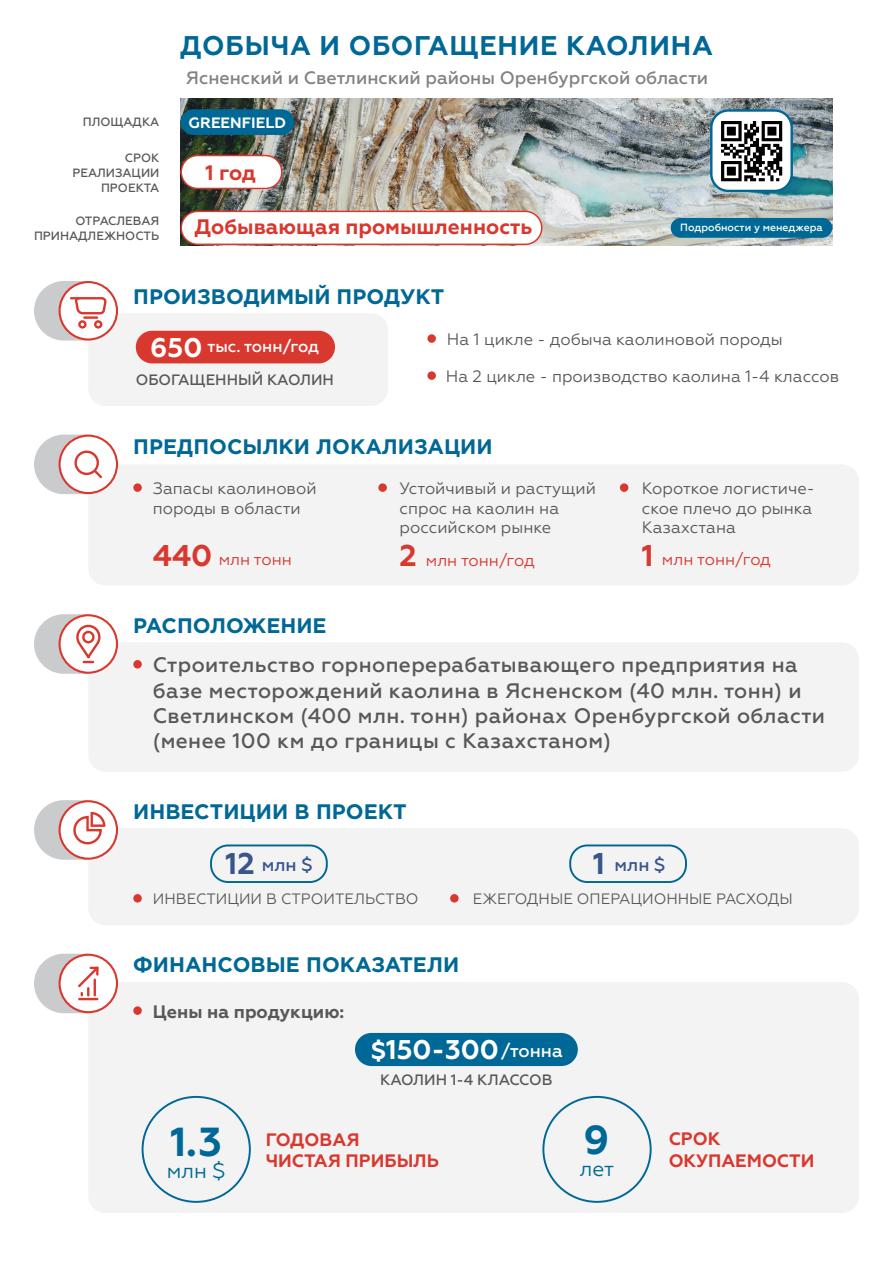
<style>
.page{position:relative;width:893px;height:1263px;background:#fff}
.page>*{position:absolute;margin:0;border:0;box-sizing:border-box;transform-origin:0 0}
.t1{font:700 40.5px "Geometria";color:#006896}
.t2{font:700 30px "Geometria";color:#d9382f}
.t3{font:700 30px "Geometria";color:#38558c}
.t4{font:700 27px "Geometria";letter-spacing:.03em;color:#006896}
.t5{font:700 27px "Geometria";color:#fff}
.t6{font:500 21px/25.2px "Geometria";letter-spacing:.02em;color:#57585a}
.t7{font:700 21px "Gotham Pro";color:#006896}
.t8{font:700 21px "Geometria";color:#d9382f}
.t9{font:21px "Geometria";color:#006896}
.t10{font:500 18px "Geometria";color:#808285}
.t11{font:700 18px "Geometria";color:#d9382f}
.t12{font:700 18px "Geometria";color:#57585a}
.t13{font:500 18px "Geometria";color:#38558c}
.t14{font:500 18px "Geometria";color:#fff}
.t15{font:16.5px/19.8px "Geometria";color:#57585a}
.t16{font:16.5px "Geometria";color:#d9382f}
.t17{font:500 16.5px "Geometria";color:#fff}
.t18{font:15px "Geometria";color:#57585a}
.t19{font:500 15px "Geometria";color:#57585a}
.t20{font:700 15px "Geometria";color:#fff}
.t21{font:500 12px "Geometria";color:#57585a}
.t22{font:500 10.5px "Geometria";color:#fff}
.s1{font-size:24px}
</style>
<div class="page">
<img style="left:180px;top:99px;width:652px;height:146px">
<div style="left:88px;top:828px;width:771px;height:97px;background:#f3f3f3;border-radius:17px"></div>
<div style="left:88px;top:982px;width:771px;height:231px;background:#f3f3f3;border-radius:17px"></div>
<svg style="left:60px;top:801px;width:57px;height:58px"></svg>
<div style="left:60px;top:955px;width:57px;height:57px;background:#fff;border-radius:50%"></div>
<div style="left:133px;top:1006px;width:9px;height:9px;background:#d9382f;border-radius:50%"></div>
<div style="left:133px;top:894px;width:9px;height:8px;background:#d9382f;border-radius:50%"></div>
<div style="left:180px;top:109px;width:114px;height:26px;background:#006896;border-radius:13px"></div>
<div style="left:671px;top:218px;width:161px;height:20px;background:#006896;border-radius:10px"></div>
<div style="left:181px;top:155px;width:101px;height:33px;background:#fff;border-radius:16px"></div>
<div style="left:180px;top:155px;width:103px;height:34px;border:2px solid #d9382f;border-radius:16px"></div>
<div style="left:181px;top:211px;width:361px;height:33px;background:#fff;border-radius:16px"></div>
<div style="left:180px;top:211px;width:362px;height:34px;border:2px solid #d9382f;border-radius:16px"></div>
<div style="left:88px;top:313px;width:300px;height:93px;background:#f3f3f3;border-radius:17px"></div>
<svg style="left:60px;top:282px;width:57px;height:57px"></svg>
<svg style="left:34px;top:281px;width:74px;height:60px"></svg>
<svg style="left:34px;top:800px;width:73px;height:60px"></svg>
<svg style="left:34px;top:954px;width:67px;height:59px"></svg>
<div style="left:88px;top:464px;width:771px;height:121px;background:#f3f3f3;border-radius:17px"></div>
<div style="left:88px;top:642px;width:771px;height:130px;background:#f3f3f3;border-radius:17px"></div>
<svg style="left:60px;top:615px;width:57px;height:58px"></svg>
<div style="left:133px;top:483px;width:9px;height:9px;background:#d9382f;border-radius:50%"></div>
<div style="left:133px;top:660px;width:9px;height:8px;background:#d9382f;border-radius:50%"></div>
<div style="left:210px;top:844px;width:118px;height:39px;border:2px solid #006896;border-radius:17px"></div>
<div style="left:355px;top:1033px;width:223px;height:33px;background:#006896;border-radius:17px"></div>
<div style="left:450px;top:894px;width:9px;height:8px;background:#d9382f;border-radius:50%"></div>
<div style="left:142px;top:1096px;width:109px;height:107px;border:2px solid #006896;border-radius:50%"></div>
<div style="left:542px;top:1096px;width:110px;height:107px;border:2px solid #006896;border-radius:50%"></div>
<div style="left:136px;top:331px;width:199px;height:32px;background:#d9382f;border-radius:16px"></div>
<div style="left:378px;top:483px;width:9px;height:9px;background:#d9382f;border-radius:50%"></div>
<div style="left:620px;top:483px;width:8px;height:9px;background:#d9382f;border-radius:50%"></div>
<svg style="left:34px;top:614px;width:72px;height:60px"></svg>
<svg style="left:60px;top:436px;width:57px;height:57px"></svg>
<svg style="left:34px;top:435px;width:70px;height:59px"></svg>
<div style="left:711px;top:110px;width:81px;height:81px;background:#fff;border-radius:17px"></div>
<div style="left:710px;top:109px;width:83px;height:83px;border:2px solid #006896;border-radius:17px"></div>
<img style="left:721px;top:121px;width:62px;height:61px">
<div style="left:427px;top:334px;width:9px;height:9px;background:#d9382f;border-radius:50%"></div>
<div style="left:427px;top:371px;width:9px;height:9px;background:#d9382f;border-radius:50%"></div>
<div style="left:569px;top:844px;width:118px;height:39px;border:2px solid #006896;border-radius:17px"></div>
<p class="t4" style="left:180px;top:30px;width:534px">ДОБЫЧА И ОБОГАЩЕНИЕ КАОЛИНА</p>
<p class="t21" style="left:83px;top:114px;width:78px">ПЛОЩАДКА</p>
<p class="t21" style="left:125px;top:150px;width:36px">СРОК</p>
<p class="t21" style="left:72px;top:165px;width:88px">РЕАЛИЗАЦИИ</p>
<p class="t21" style="left:101px;top:180px;width:60px">ПРОЕКТА</p>
<p class="t21" style="left:76px;top:214px;width:85px">ОТРАСЛЕВАЯ</p>
<p class="t21" style="left:34px;top:229px;width:127px">ПРИНАДЛЕЖНОСТЬ</p>
<p class="t10" style="left:186px;top:67px;width:524px">Ясненский и Светлинский районы Оренбургской области</p>
<p class="t20" style="left:189px;top:113px;width:99px">GREENFIELD</p>
<p class="t8" style="left:205px;top:160px;width:52px">1 год</p>
<p class="t8" style="left:195px;top:214px;width:339px">Добывающая промышленность</p>
<p class="t22" style="left:680px;top:221px;width:144px">Подробности у менеджера</p>
<p class="t7" style="left:133px;top:284px;width:313px">ПРОИЗВОДИМЫЙ ПРОДУКТ</p>
<p class="t5" style="left:150px;top:331px;width:54px">650</p>
<p class="t17" style="left:207px;top:337px;width:113px">тыс. тонн/год</p>
<p class="t19" style="left:136px;top:371px;width:200px">ОБОГАЩЕННЫЙ КАОЛИН</p>
<p class="t15" style="left:447px;top:329px;width:337px">На 1 цикле - добыча каолиновой породы</p>
<p class="t15" style="left:446px;top:366px;width:395px">На 2 цикле - производство каолина 1-4 классов</p>
<p class="t7" style="left:133px;top:434px;width:361px">ПРЕДПОСЫЛКИ ЛОКАЛИЗАЦИИ</p>
<p class="t15" style="left:153px;top:478px;width:165px">Запасы каолиновой породы в области</p>
<p class="t16" style="left:219px;top:550px;width:75px">млн тонн</p>
<p class="t2" style="left:153px;top:537px;width:61px">440</p>
<p class="t7" style="left:133px;top:614px;width:195px">РАСПОЛОЖЕНИЕ</p>
<p class="t15" style="left:400px;top:478px;width:198px">Устойчивый и растущий спрос на каолин на российском рынке</p>
<p class="t2" style="left:400px;top:537px;width:19px">2</p>
<p class="t16" style="left:426px;top:551px;width:110px">млн тонн/год</p>
<p class="t15" style="left:642px;top:478px;width:174px">Короткое логистиче&shy;ское плечо до рынка<br>Казахстана</p>
<p class="t2" style="left:642px;top:537px;width:13px">1</p>
<p class="t16" style="left:662px;top:550px;width:110px">млн тонн/год</p>
<p class="t6" style="left:153px;top:653px;width:674px">Строительство горноперерабатывающего предприятия на базе месторождений каолина в Ясненском (40 млн. тонн) и Светлинском (400 млн. тонн) районах Оренбургской области (менее 100 км до границы с Казахстаном)</p>
<p class="t7" style="left:133px;top:799px;width:275px">ИНВЕСТИЦИИ В ПРОЕКТ</p>
<p class="t3" style="left:226px;top:846px;width:31px">12</p>
<p class="t13" style="left:262px;top:854px;width:52px">млн $</p>
<p class="t18" style="left:153px;top:890px;width:267px">ИНВЕСТИЦИИ В СТРОИТЕЛЬСТВО</p>
<p class="t3" style="left:593px;top:846px;width:13px">1</p>
<p class="t13" style="left:615px;top:854px;width:52px">млн $</p>
<p class="t18" style="left:473px;top:890px;width:322px">ЕЖЕГОДНЫЕ ОПЕРАЦИОННЫЕ РАСХОДЫ</p>
<p class="t7" style="left:133px;top:953px;width:327px">ФИНАНСОВЫЕ ПОКАЗАТЕЛИ</p>
<p class="t12" style="left:153px;top:1001px;width:193px">Цены на продукцию:</p>
<p class="t5" style="left:371px;top:1033px;width:129px"><span class="s1">$</span>150-300</p>
<p class="t14" style="left:501px;top:1040px;width:63px">/тонна</p>
<p class="t1" style="left:170px;top:1117px;width:53px">1.3</p>
<p class="t9" style="left:167px;top:1159px;width:60px">млн $</p>
<p class="t19" style="left:380px;top:1071px;width:174px">КАОЛИН 1-4 КЛАССОВ</p>
<p class="t11" style="left:266px;top:1128px;width:95px">ГОДОВАЯ</p>
<p class="t11" style="left:266px;top:1150px;width:175px">ЧИСТАЯ ПРИБЫЛЬ</p>
<p class="t1" style="left:584px;top:1115px;width:27px">9</p>
<p class="t9" style="left:580px;top:1157px;width:36px">лет</p>
<p class="t11" style="left:669px;top:1128px;width:53px">СРОК</p>
<p class="t11" style="left:669px;top:1150px;width:147px">ОКУПАЕМОСТИ</p>
</div>
